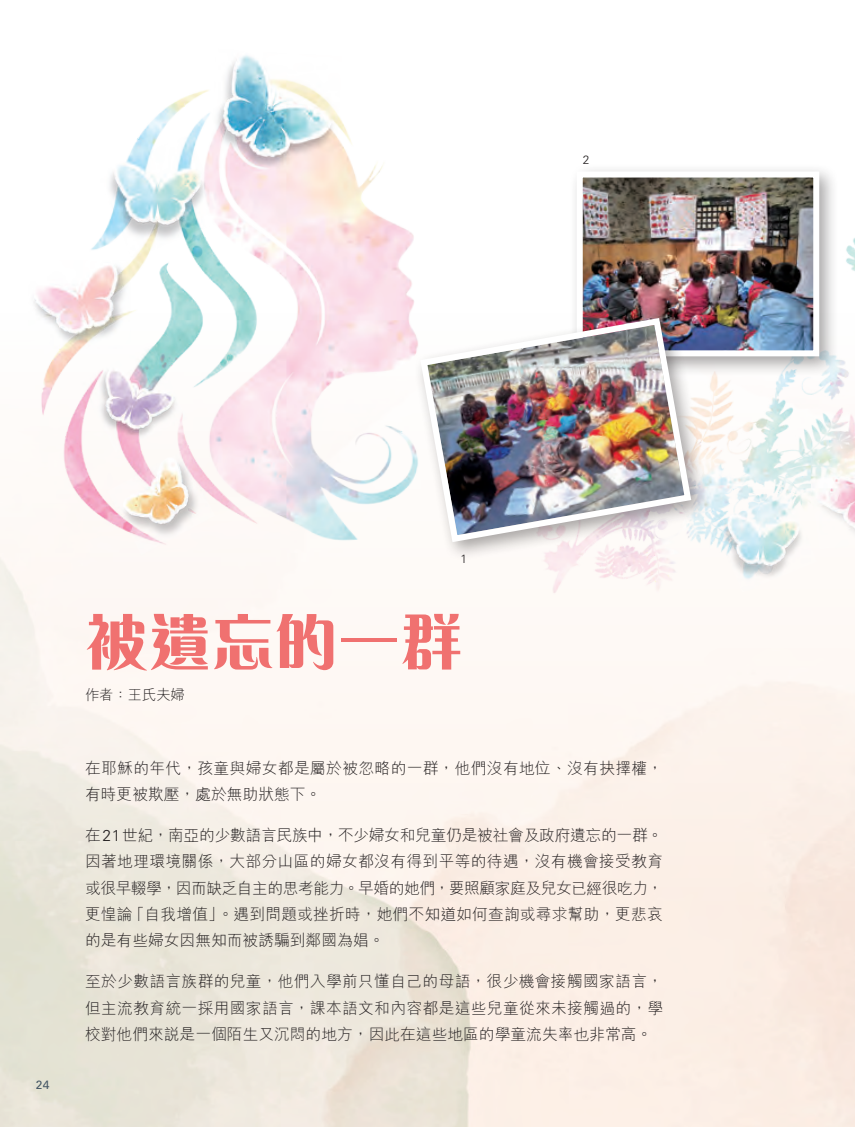
<style>
.page{position:relative;width:855px;height:1127px;background:#fff}
.page>*{position:absolute;margin:0;border:0;box-sizing:border-box;transform-origin:0 0}
.t1{font:800 63px "M Ellan HK";color:#f07170}
.t2{font:300 15.75px/26.2px "M Hei HK";color:#231f20;text-align:justify}
.t3{font:300 15.75px/26.2px "M Hei HK";letter-spacing:.02em;color:#231f20}
.t4{font:300 14.25px "M Hei HK";color:#231f20}
.t5{font:300 12px "Univers LT Std";color:#231f20}
.t6{font:12px "Univers LT Std";color:#4d627c}
.s1{font-family:"Univers LT Std"}
</style>
<div class="page">
<img style="left:0;top:53px;width:467px;height:513px">
<img style="left:525px;top:237px;width:330px;height:398px">
<div style="left:568px;top:163px;width:271px;height:213px;background:#231f20;opacity:.4"></div>
<img style="left:574px;top:168px;width:248px;height:191px">
<div style="left:413px;top:311px;width:297px;height:250px;background:#231f20;opacity:.4"></div>
<img style="left:417px;top:314px;width:277px;height:232px">
<p class="t5" style="left:583px;top:153px;width:8px">2</p>
<p class="t6" style="left:36px;top:1077px;width:15px">24</p>
<p class="t5" style="left:460px;top:551px;width:8px">1</p>
<h1 class="t1" style="left:85px;top:611px;width:379px">被遺忘的一群</h1>
<p class="t4" style="left:85px;top:687px;width:101px">作者：王氏夫婦</p>
<p class="t3" style="left:85px;top:754px;width:579px">在耶穌的年代，孩童與婦女都是屬於被忽略的一群，他們沒有地位、沒有抉擇權，有時更被欺壓，處於無助狀態下。</p>
<p class="t2" style="left:85px;top:822px;width:579px">在<span class="s1">21</span>世紀，南亞的少數語言民族中，不少婦女和兒童仍是被社會及政府遺忘的一群。因著地理環境關係，大部分山區的婦女都沒有得到平等的待遇，沒有機會接受教育或很早輟學，因而缺乏自主的思考能力。早婚的她們，要照顧家庭及兒女已經很吃力，更惶論「自我增值」。遇到問題或挫折時，她們不知道如何查詢或尋求幫助，更悲哀的是有些婦女因無知而被誘騙到鄰國為娼。</p>
<p class="t2" style="left:85px;top:968px;width:579px">至於少數語言族群的兒童，他們入學前只懂自己的母語，很少機會接觸國家語言，但主流教育統一採用國家語言，課本語文和內容都是這些兒童從來未接觸過的，學校對他們來說是一個陌生又沉悶的地方，因此在這些地區的學童流失率也非常高。</p>
</div>
